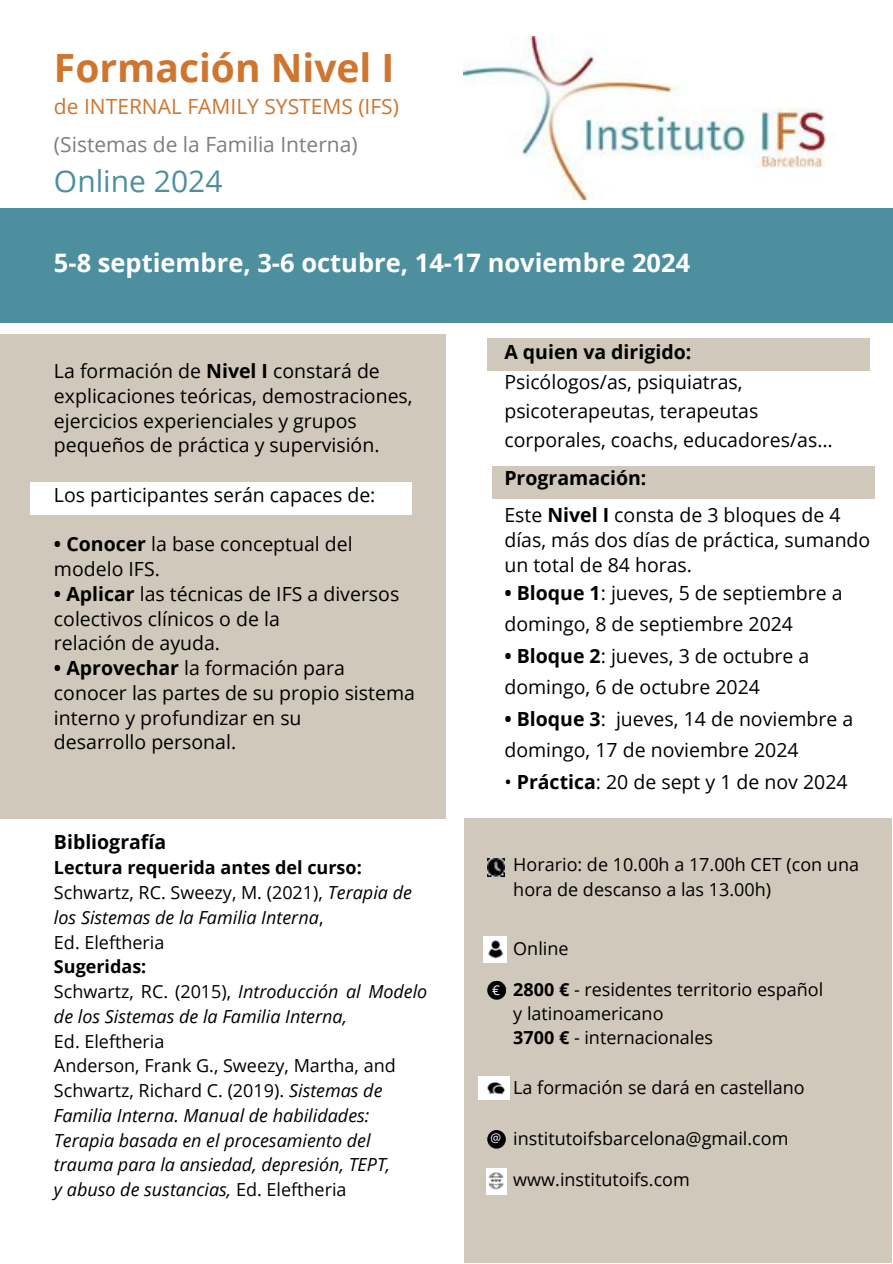
<style>
.page{position:relative;width:893px;height:1264px;background:#fff}
.page>*{position:absolute;margin:0;border:0;box-sizing:border-box;transform-origin:0 0}
.t1{font:700 39px "Open Sans";color:#ce752f}
.t2{font:30px "Open Sans";color:#4d8f9f}
.t3{font:700 25.5px "Open Sans";color:#fff}
.t4{font:21px/38.2px "Open Sans";color:#ce752f}
.t5{font:19.5px/24.8px "Open Sans";color:#000}
.t6{font:700 19.5px "Open Sans";color:#000}
.t7{font:18px/24.8px "Open Sans";color:#000}
.t8{font:italic 18px/24.8px "Open Sans";color:#000}
.t9{font:700 18px "Open Sans";color:#000}
.t10{font:13.5px "Open Sans";color:#fff}
.t11{font:12px "Open Sans";color:#fff}
.s1{color:#7e7e7d}
.s2{font-weight:700}
.s3{font-weight:700;font-style:normal}
.s4{font-style:normal}
.s5{font-style:italic}
</style>
<div class="page">
<div style="left:0;top:334px;width:446px;height:484px;background:#d0c8ba"></div>
<div style="left:464px;top:818px;width:427px;height:444px;background:#d0c8ba"></div>
<div style="left:487px;top:338px;width:383px;height:33px;background:#d0c8ba"></div>
<div style="left:492px;top:466px;width:382px;height:33px;background:#d0c8ba"></div>
<div style="left:487px;top:1129px;width:19px;height:19px;background:#000;border-radius:50%"></div>
<div style="left:0;top:208px;width:892px;height:115px;background:#4d8f9f"></div>
<div style="left:30px;top:482px;width:381px;height:33px;background:#fff"></div>
<img style="left:487px;top:858px;width:17px;height:18px">
<div style="left:487px;top:980px;width:19px;height:19px;background:#000;border-radius:50%"></div>
<img style="left:464px;top:36px;width:362px;height:163px">
<img style="left:483px;top:936px;width:23px;height:26px">
<img style="left:479px;top:1076px;width:30px;height:23px">
<img style="left:486px;top:1168px;width:20px;height:26px">
<p class="t1" style="left:54px;top:41px;width:342px">Formación Nivel I</p>
<p class="t4" style="left:54px;top:86px;width:346px">de INTERNAL FAMILY SYSTEMS (IFS) <span class="s1">(Sistemas de la Familia Interna)</span></p>
<p class="t2" style="left:54px;top:160px;width:170px">Online 2024</p>
<p class="t3" style="left:54px;top:245px;width:637px">5-8 septiembre, 3-6 octubre, 14-17 noviembre 2024</p>
<p class="t5" style="left:54px;top:358px;width:360px">La formación de <span class="s2">Nivel I</span> constará de explicaciones teóricas, demostraciones, ejercicios experienciales y grupos pequeños de práctica y supervisión.</p>
<p class="t5" style="left:54px;top:482px;width:323px">Los participantes serán capaces de:</p>
<p class="t5" style="left:54px;top:531px;width:300px"><span class="s2">• Conocer</span> la base conceptual del</p>
<p class="t5" style="left:54px;top:556px;width:107px">modelo IFS.</p>
<p class="t5" style="left:54px;top:581px;width:347px"><span class="s2">• Aplicar</span> las técnicas de IFS a diversos colectivos clínicos o de la</p>
<p class="t5" style="left:54px;top:630px;width:168px">relación de ayuda.</p>
<p class="t5" style="left:54px;top:655px;width:292px"><span class="s2">• Aprovechar</span> la formación para</p>
<p class="t5" style="left:54px;top:680px;width:362px">conocer las partes de su propio sistema interno y profundizar en su</p>
<p class="t5" style="left:54px;top:729px;width:184px">desarrollo personal.</p>
<p class="t6" style="left:54px;top:827px;width:114px">Bibliografía</p>
<p class="t8" style="left:54px;top:855px;width:359px"><span class="s3">Lectura requerida antes del curso:<br></span><span class="s4">Schwartz, RC. Sweezy, M. (2021),</span> Terapia de los Sistemas de la Familia Interna<span class="s4">,</span></p>
<p class="t7" style="left:54px;top:929px;width:112px">Ed. Eleftheria</p>
<p class="t9" style="left:54px;top:954px;width:94px">Sugeridas:</p>
<p class="t8" style="left:54px;top:978px;width:375px"><span class="s4">Schwartz, RC. (2015),</span> Introducción al Modelo de los Sistemas de la Familia Interna,</p>
<p class="t7" style="left:54px;top:1028px;width:112px">Ed. Eleftheria</p>
<p class="t7" style="left:54px;top:1052px;width:343px">Anderson, Frank G., Sweezy, Martha, and<br>Schwartz, Richard C. (2019). <span class="s5">Sistemas de<br>Familia Interna. Manual de habilidades:</span></p>
<p class="t8" style="left:54px;top:1127px;width:338px">Terapia basada en el procesamiento del trauma para la ansiedad, depresión, TEPT,</p>
<p class="t8" style="left:54px;top:1176px;width:294px">y abuso de sustancias, <span class="s4">Ed. Eleftheria</span></p>
<p class="t6" style="left:504px;top:338px;width:188px">A quien va dirigido:</p>
<p class="t5" style="left:504px;top:368px;width:240px">Psicólogos/as, psiquiatras,</p>
<p class="t5" style="left:504px;top:398px;width:255px">psicoterapeutas, terapeutas</p>
<p class="t5" style="left:504px;top:427px;width:330px">corporales, coachs, educadores/as…</p>
<p class="t6" style="left:504px;top:464px;width:144px">Programación:</p>
<p class="t5" style="left:504px;top:502px;width:337px">Este <span class="s2">Nivel I</span> consta de 3 bloques de 4</p>
<p class="t5" style="left:504px;top:527px;width:367px">días, más dos días de práctica, sumando un total de 84 horas.</p>
<p class="t5" style="left:504px;top:576px;width:339px;line-height:31.5px"><span class="s2">• Bloque 1</span>: jueves, 5 de septiembre a domingo, 8 de septiembre 2024</p>
<p class="t5" style="left:504px;top:639px;width:306px;line-height:31.5px"><span class="s2">• Bloque 2</span>: jueves, 3 de octubre a domingo, 6 de octubre 2024</p>
<p class="t5" style="left:504px;top:702px;width:350px;line-height:31.5px"><span class="s2">• Bloque 3</span>: jueves, 14 de noviembre a domingo, 17 de noviembre 2024</p>
<p class="t5" style="left:504px;top:769px;width:345px">• <span class="s2">Práctica</span>: 20 de sept y 1 de nov 2024</p>
<p class="t7" style="left:513px;top:851px;width:347px">Horario: de 10.00h a 17.00h CET (con una hora de descanso a las 13.00h)</p>
<p class="t10" style="left:492px;top:980px;width:9px">€</p>
<p class="t11" style="left:490px;top:1129px;width:12px">@</p>
<p class="t7" style="left:513px;top:935px;width:57px">Online</p>
<p class="t7" style="left:513px;top:976px;width:311px"><span class="s2">2800 €</span> - residentes territorio español</p>
<p class="t7" style="left:513px;top:1001px;width:152px">y latinoamericano</p>
<p class="t7" style="left:513px;top:1024px;width:201px"><span class="s2">3700 €</span> - internacionales</p>
<p class="t7" style="left:513px;top:1074px;width:293px">La formación se dará en castellano</p>
<p class="t7" style="left:513px;top:1125px;width:276px">institutoifsbarcelona@gmail.com</p>
<p class="t7" style="left:513px;top:1166px;width:178px">www.institutoifs.com</p>
</div>
